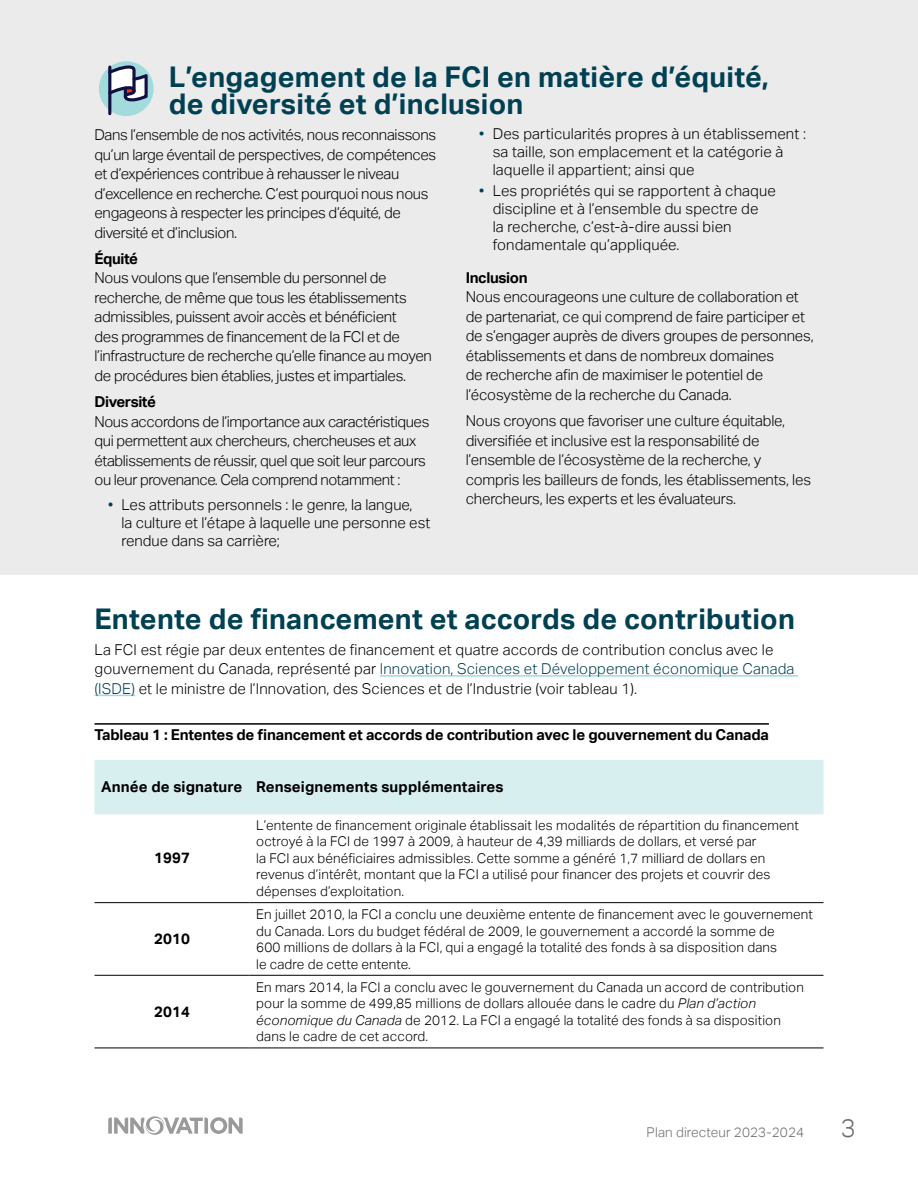
<style>
.page{position:relative;width:918px;height:1188px;background:#fff}
.page>*{position:absolute;margin:0;border:0;box-sizing:border-box;transform-origin:0 0}
.H3_no_ToC{font:700 28.5px/27px "Aktiv Grotesk";letter-spacing:.01em;color:#004053}
.t1{font:300 25.5px "Aktiv Grotesk";color:#6d6e71}
.Body{font:300 15px/19.5px "Aktiv Grotesk";letter-spacing:-.01em;color:#000}
.Body-2{font:300 15px/18px "Aktiv Grotesk";letter-spacing:.01em;color:#000}
.Table_Title{font:700 15px "Aktiv Grotesk";letter-spacing:-.01em;color:#000}
.Body-3{font:700 15px "Aktiv Grotesk";letter-spacing:.01em;color:#000}
.Body-4{font:700 15px "Aktiv Grotesk";letter-spacing:-.025em;color:#000}
.Body_Copy_Tables{font:300 13.5px/16.5px "Aktiv Grotesk";letter-spacing:.01em;color:#000}
.t2{font:300 13.5px "Aktiv Grotesk";letter-spacing:.01em;color:#6d6e71}
.s1{color:#004053}
.s2{font-style:italic}
</style>
<div class="page">
<svg style="left:108px;top:1116px;width:135px;height:19px"></svg>
<div style="left:0;top:0;width:918px;height:575px;background:#ebebeb"></div>
<hr style="left:380px;top:675px;width:418px;height:2px;background:#a2dadd">
<hr style="left:94px;top:695px;width:41px;height:1px;background:#a2dadd">
<hr style="left:94px;top:723px;width:675px;height:2px;background:#000">
<div style="left:94px;top:760px;width:730px;height:54px;background:#d8efef"></div>
<hr style="left:94px;top:902px;width:155px;height:1px;background:#000">
<hr style="left:249px;top:902px;width:575px;height:1px;background:#000">
<hr style="left:94px;top:975px;width:155px;height:1px;background:#000">
<hr style="left:249px;top:975px;width:575px;height:1px;background:#000">
<hr style="left:94px;top:1048px;width:155px;height:1px;background:#000">
<hr style="left:249px;top:1048px;width:575px;height:1px;background:#000">
<div style="left:99px;top:61px;width:55px;height:55px;background:#a3dbdd;border-radius:50%"></div>
<hr style="left:108px;top:67px;width:3px;height:47px;background:#120f43">
<svg style="left:107px;top:64px;width:42px;height:39px"></svg>
<p class="H3_no_ToC" style="left:169px;top:63px;width:601px">L’engagement de la FCI en matière d’équité, de diversité et d’inclusion</p>
<p class="Body" style="left:94px;top:125px;width:343px">Dans l’ensemble de nos activités, nous reconnaissons qu’un large éventail de perspectives, de compétences et d’expériences contribue à rehausser le niveau d’excellence en recherche. C’est pourquoi nous nous engageons à respecter les principes d’équité, de diversité et d’inclusion.</p>
<p class="Body-3" style="left:94px;top:250px;width:45px">Équité</p>
<p class="Body" style="left:94px;top:268px;width:339px">Nous voulons que l’ensemble du personnel de recherche, de même que tous les établissements admissibles, puissent avoir accès et bénéficient<br>des programmes de financement de la FCI et de l’infrastructure de recherche qu’elle finance au moyen de procédures bien établies, justes et impartiales.</p>
<p class="Body-4" style="left:94px;top:393px;width:63px">Diversité</p>
<p class="Body" style="left:94px;top:412px;width:336px">Nous accordons de l’importance aux caractéristiques qui permettent aux chercheurs, chercheuses et aux établissements de réussir, quel que soit leur parcours ou leur provenance. Cela comprend notamment :</p>
<p class="Body" style="left:122px;top:496px;width:310px;line-height:18px;text-indent:-14px"><span class="s1">•</span> Les attributs personnels : le genre, la langue,<br>la culture et l’étape à laquelle une personne est rendue dans sa carrière;</p>
<p class="Body-2" style="left:493px;top:124px;width:315px;text-indent:-14px"><span class="s1">•</span> Des particularités propres à un établissement : sa taille, son emplacement et la catégorie à laquelle il appartient; ainsi que</p>
<p class="Body-2" style="left:493px;top:182px;width:285px;text-indent:-14px"><span class="s1">•</span> Les propriétés qui se rapportent à chaque discipline et à l’ensemble du spectre de<br>la recherche, c’est-à-dire aussi bien fondamentale qu’appliquée.</p>
<p class="Body-4" style="left:466px;top:269px;width:63px">Inclusion</p>
<p class="Body" style="left:466px;top:287px;width:349px">Nous encourageons une culture de collaboration et de partenariat, ce qui comprend de faire participer et de s’engager auprès de divers groupes de personnes, établissements et dans de nombreux domaines<br>de recherche afin de maximiser le potentiel de l’écosystème de la recherche du Canada.</p>
<p class="Body" style="left:466px;top:411px;width:347px">Nous croyons que favoriser une culture équitable, diversifiée et inclusive est la responsabilité de l’ensemble de l’écosystème de la recherche, y compris les bailleurs de fonds, les établissements, les chercheurs, les experts et les évaluateurs.</p>
<h3 class="H3_no_ToC" style="left:94px;top:605px;width:702px">Entente de financement et accords de contribution</h3>
<p class="Body-2" style="left:94px;top:640px;width:701px;line-height:19.5px">La FCI est régie par deux ententes de financement et quatre accords de contribution conclus avec le gouvernement du Canada, représenté par <span class="s1">Innovation, Sciences et Développement économique Canada (ISDE)</span> et le ministre de l’Innovation, des Sciences et de l’Industrie (voir tableau 1).</p>
<p class="Table_Title" style="left:94px;top:726px;width:676px">Tableau 1 : Ententes de financement et accords de contribution avec le gouvernement du Canada</p>
<p class="Body-3" style="left:101px;top:778px;width:143px">Année de signature</p>
<p class="Body-3" style="left:256px;top:778px;width:249px">Renseignements supplémentaires</p>
<p class="Body-3" style="left:154px;top:849px;width:37px">1997</p>
<p class="Body-3" style="left:154px;top:930px;width:37px">2010</p>
<p class="Body-3" style="left:154px;top:1003px;width:37px">2014</p>
<p class="Body_Copy_Tables" style="left:256px;top:817px;width:544px">L’entente de financement originale établissait les modalités de répartition du financement octroyé à la FCI de 1997 à 2009, à hauteur de 4,39 milliards de dollars, et versé par<br>la FCI aux bénéficiaires admissibles. Cette somme a généré 1,7 milliard de dollars en revenus d’intérêt, montant que la FCI a utilisé pour financer des projets et couvrir des dépenses d’exploitation.</p>
<p class="Body_Copy_Tables" style="left:256px;top:906px;width:558px">En juillet 2010, la FCI a conclu une deuxième entente de financement avec le gouvernement du Canada. Lors du budget fédéral de 2009, le gouvernement a accordé la somme de<br>600 millions de dollars à la FCI, qui a engagé la totalité des fonds à sa disposition dans<br>le cadre de cette entente.</p>
<p class="Body_Copy_Tables" style="left:256px;top:979px;width:549px">En mars 2014, la FCI a conclu avec le gouvernement du Canada un accord de contribution pour la somme de 499,85 millions de dollars allouée dans le cadre du <span class="s2">Plan d’action économique du Canada</span> de 2012. La FCI a engagé la totalité des fonds à sa disposition dans le cadre de cet accord.</p>
<p class="t2" style="left:647px;top:1125px;width:159px">Plan directeur 2023-2024</p>
<h2 class="t1" style="left:841px;top:1113px;width:17px">3</h2>
</div>
